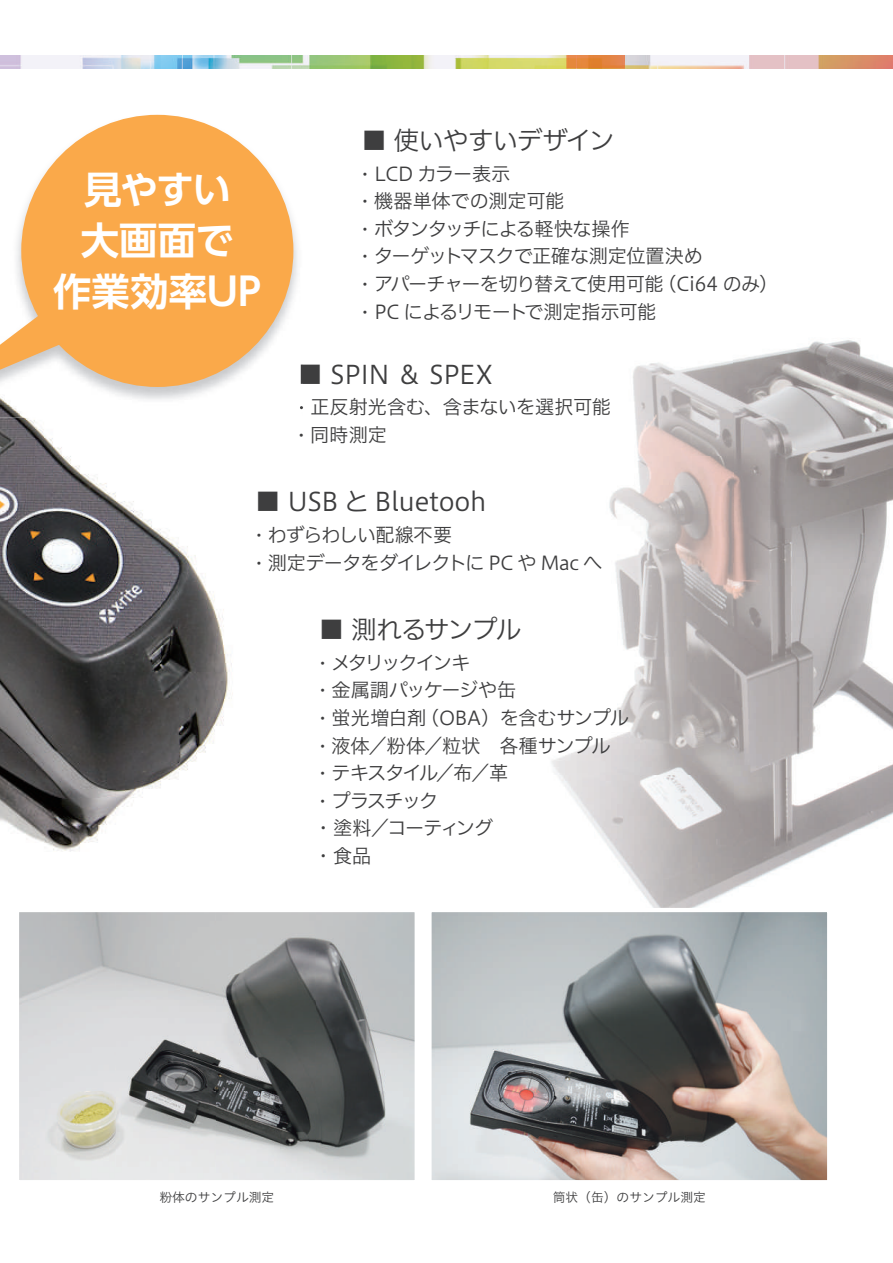
<style>
.page{position:relative;width:893px;height:1263px;background:#fff}
.page>*{position:absolute;margin:0;border:0;box-sizing:border-box;transform-origin:0 0}
.t1{font:700 38.25px/51px "UD Shin Go Pro De";color:#fff;text-align:center}
.t2{font:25.5px "Hiragino UD Sans F Std W3";letter-spacing:-.03em;color:#3e3e3f}
.t3{font:25.5px "Hiragino UD Sans F Std W3";letter-spacing:-.06em;color:#3e3e3f}
.t4{font:19.2px "Hiragino UD Sans F Std W3";letter-spacing:-.035em;color:#3e3e3f}
.t5{font:19.2px "Hiragino UD Sans F Std W3";letter-spacing:-.005em;color:#3e3e3f}
.t6{font:19.2px/27.6px "Hiragino UD Sans F Std W3";letter-spacing:-.075em;color:#3e3e3f}
.t7{font:19.2px "Hiragino UD Sans F Std W3";letter-spacing:-.015em;color:#3e3e3f}
.t8{font:19.2px "Hiragino UD Sans F Std W3";letter-spacing:-.105em;color:#3e3e3f}
.t9{font:12.75px "Hiragino UD Sans Std W3";color:#3e3e3f}
</style>
<div class="page">
<img style="left:0;top:55px;width:893px;height:13px">
<img style="left:551px;top:340px;width:342px;height:568px">
<img style="left:551px;top:398px;width:59px;height:18px">
<img style="left:0;top:418px;width:233px;height:434px">
<img style="left:20px;top:913px;width:394px;height:266px">
<div style="left:15px;top:908px;width:404px;height:276px;border:4px solid #fff"></div>
<img style="left:432px;top:913px;width:394px;height:266px">
<div style="left:427px;top:908px;width:404px;height:276px;border:4px solid #fff"></div>
<img style="left:0;top:114px;width:301px;height:304px">
<img style="left:301px;top:364px;width:2px;height:20px">
<img style="left:300px;top:398px;width:3px;height:18px">
<svg style="left:0;top:298px;width:84px;height:72px"></svg>
<div style="left:21px;top:115px;width:272px;height:272px;background:#faa94a;border-radius:50%"></div>
<h1 class="t1" style="left:53px;top:163px;width:210px">見やすい<br>大画面で<br>作業効率UP</h1>
<h2 class="t2" style="left:361px;top:121px;width:255px">■ 使いやすいデザイン</h2>
<p class="t4" style="left:361px;top:159px;width:150px">• LCD カラー表示</p>
<p class="t5" style="left:361px;top:186px;width:204px">• 機器単体での測定可能</p>
<p class="t4" style="left:361px;top:214px;width:270px">• ボタンタッチによる軽快な操作</p>
<p class="t4" style="left:361px;top:242px;width:343px">• ターゲットマスクで正確な測定位置決め</p>
<p class="t4" style="left:361px;top:269px;width:418px">• アパーチャーを切り替えて使用可能（Ci64 のみ）</p>
<p class="t4" style="left:361px;top:297px;width:296px">• PC によるリモートで測定指示可能</p>
<h2 class="t2" style="left:298px;top:355px;width:197px">■ SPIN ＆ SPEX</h2>
<p class="t4" style="left:298px;top:393px;width:315px">• 正反射光含む、含まないを選択可能</p>
<p class="t4" style="left:298px;top:420px;width:91px">• 同時測定</p>
<h2 class="t2" style="left:255px;top:483px;width:233px">■ USB と Bluetooh</h2>
<p class="t4" style="left:255px;top:520px;width:199px">• わずらわしい配線不要</p>
<p class="t4" style="left:255px;top:548px;width:349px">• 測定データをダイレクトに PC や Mac へ</p>
<h2 class="t3" style="left:319px;top:610px;width:204px">■ 測れるサンプル</h2>
<p class="t8" style="left:319px;top:648px;width:153px">• メタリックインキ</p>
<p class="t7" style="left:319px;top:675px;width:199px">• 金属調パッケージや缶</p>
<p class="t4" style="left:319px;top:703px;width:312px">• 蛍光増白剤（OBA）を含むサンプル</p>
<p class="t5" style="left:319px;top:731px;width:293px">• 液体／粉体／粒状　各種サンプル</p>
<p class="t4" style="left:319px;top:758px;width:191px">• テキスタイル／布／革</p>
<p class="t6" style="left:314px;top:786px;width:181px">• プラスチック<br>・ 塗料／コーティング・ 食品</p>
<p class="t9" style="left:159px;top:1187px;width:116px">粉体のサンプル測定</p>
<p class="t9" style="left:553px;top:1187px;width:155px">筒状（缶）のサンプル測定</p>
</div>
